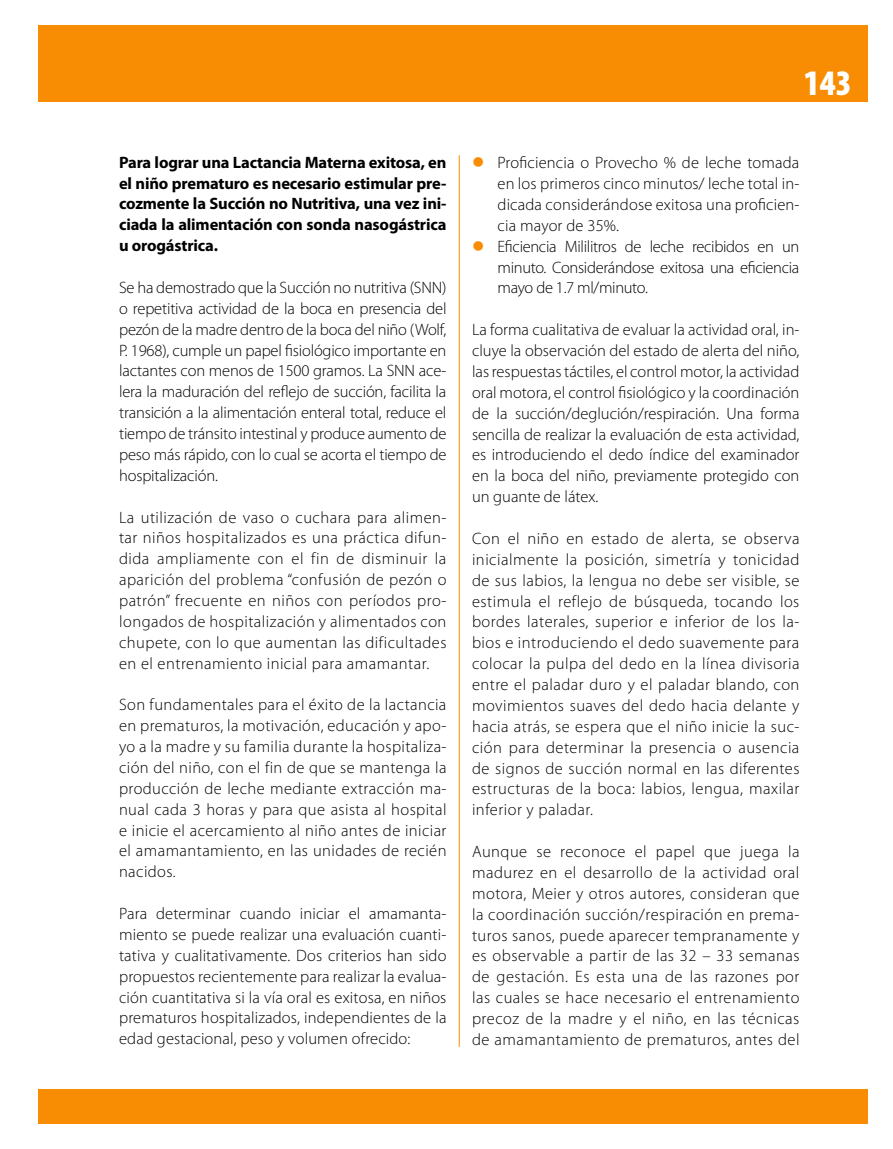
<style>
.page{position:relative;width:893px;height:1149px;background:#fff}
.page>*{position:absolute;margin:0;border:0;box-sizing:border-box;transform-origin:0 0}
.t1{font:900 condensed 36px "Myriad Pro";color:#fff}
.t2{font:300 16.5px/20.9px "Myriad Pro";letter-spacing:.01em;color:#000;text-align:justify}
.t3{font:700 16.5px/20.9px "Myriad Pro";letter-spacing:-.01em;color:#000;text-align:justify}
.s1{color:#f88d03}
</style>
<div class="page">
<div style="left:38px;top:26px;width:829px;height:76px;background:#f88d03"></div>
<div style="left:38px;top:1089px;width:829px;height:34px;background:#f88d03"></div>
<hr style="left:459px;top:155px;width:1px;height:891px;background:#f88d03">
<p class="t3" style="left:119px;top:151px;width:329px">Para lograr una Lactancia Materna exitosa, en el niño prematuro es necesario estimular pre&shy;cozmente la Succión no Nutritiva, una vez ini&shy;ciada la alimentación con sonda nasogástrica u orogástrica.</p>
<p class="t2" style="left:119px;top:277px;width:329px">Se ha demostrado que la Succión no nutritiva (SNN) o repetitiva actividad de la boca en presencia del pezón de la madre dentro de la boca del niño (Wolf, P. 1968), cumple un papel fisiológico importante en lactantes con menos de 1500 gramos. La SNN ace&shy;lera la maduración del reflejo de succión, facilita la transición a la alimentación enteral total, reduce el tiempo de tránsito intestinal y produce aumento de peso más rápido, con lo cual se acorta el tiempo de hospitalización.</p>
<p class="t2" style="left:119px;top:506px;width:329px">La utilización de vaso o cuchara para alimen&shy;tar niños hospitalizados es una práctica difun&shy;dida ampliamente con el fin de disminuir la aparición del problema “confusión de pezón o patrón” frecuente en niños con períodos pro&shy;longados de hospitalización y alimentados con chupete, con lo que aumentan las dificultades en el entrenamiento inicial para amamantar.</p>
<p class="t2" style="left:119px;top:694px;width:329px">Son fundamentales para el éxito de la lactancia en prematuros, la motivación, educación y apo&shy;yo a la madre y su familia durante la hospitaliza&shy;ción del niño, con el fin de que se mantenga la producción de leche mediante extracción ma&shy;nual cada 3 horas y para que asista al hospital e inicie el acercamiento al niño antes de iniciar el amamantamiento, en las unidades de recién nacidos.</p>
<p class="t2" style="left:119px;top:902px;width:329px">Para determinar cuando iniciar el amamanta&shy;miento se puede realizar una evaluación cuanti&shy;tativa y cualitativamente. Dos criterios han sido propuestos recientemente para realizar la evalua&shy;ción cuantitativa si la vía oral es exitosa, en niños prematuros hospitalizados, independientes de la edad gestacional, peso y volumen ofrecido:</p>
<h1 class="t1" style="left:804px;top:60px;width:49px">143</h1>
<p class="t2" style="left:497px;top:152px;width:303px;text-indent:-26px"><span class="s1">●</span> Proficiencia o Provecho % de leche tomada en los primeros cinco minutos/ leche total in&shy;dicada considerándose exitosa una proficien&shy;cia mayor de 35%.</p>
<p class="t2" style="left:498px;top:235px;width:303px;text-indent:-26px"><span class="s1">●</span> Eficiencia Mililitros de leche recibidos en un minuto. Considerándose exitosa una eficiencia mayo de 1.7 ml/minuto.</p>
<p class="t2" style="left:472px;top:319px;width:329px">La forma cualitativa de evaluar la actividad oral, in&shy;cluye la observación del estado de alerta del niño, las respuestas táctiles, el control motor, la actividad oral motora, el control fisiológico y la coordinación de la succión/deglución/respiración. Una forma sencilla de realizar la evaluación de esta actividad, es introduciendo el dedo índice del examinador en la boca del niño, previamente protegido con un guante de látex.</p>
<p class="t2" style="left:472px;top:527px;width:329px">Con el niño en estado de alerta, se observa inicialmente la posición, simetría y tonicidad de sus labios, la lengua no debe ser visible, se estimula el reflejo de búsqueda, tocando los bordes laterales, superior e inferior de los la&shy;bios e introduciendo el dedo suavemente para colocar la pulpa del dedo en la línea divisoria entre el paladar duro y el paladar blando, con movimientos suaves del dedo hacia delante y hacia atrás, se espera que el niño inicie la suc&shy;ción para determinar la presencia o ausencia de signos de succión normal en las diferentes estructuras de la boca: labios, lengua, maxilar inferior y paladar.</p>
<p class="t2" style="left:472px;top:840px;width:329px">Aunque se reconoce el papel que juega la madurez en el desarrollo de la actividad oral motora, Meier y otros autores, consideran que la coordinación succión/respiración en prema&shy;turos sanos, puede aparecer tempranamente y es observable a partir de las 32 – 33 semanas de gestación. Es esta una de las razones por las cuales se hace necesario el entrenamiento precoz de la madre y el niño, en las técnicas de amamantamiento de prematuros, antes del</p>
</div>
